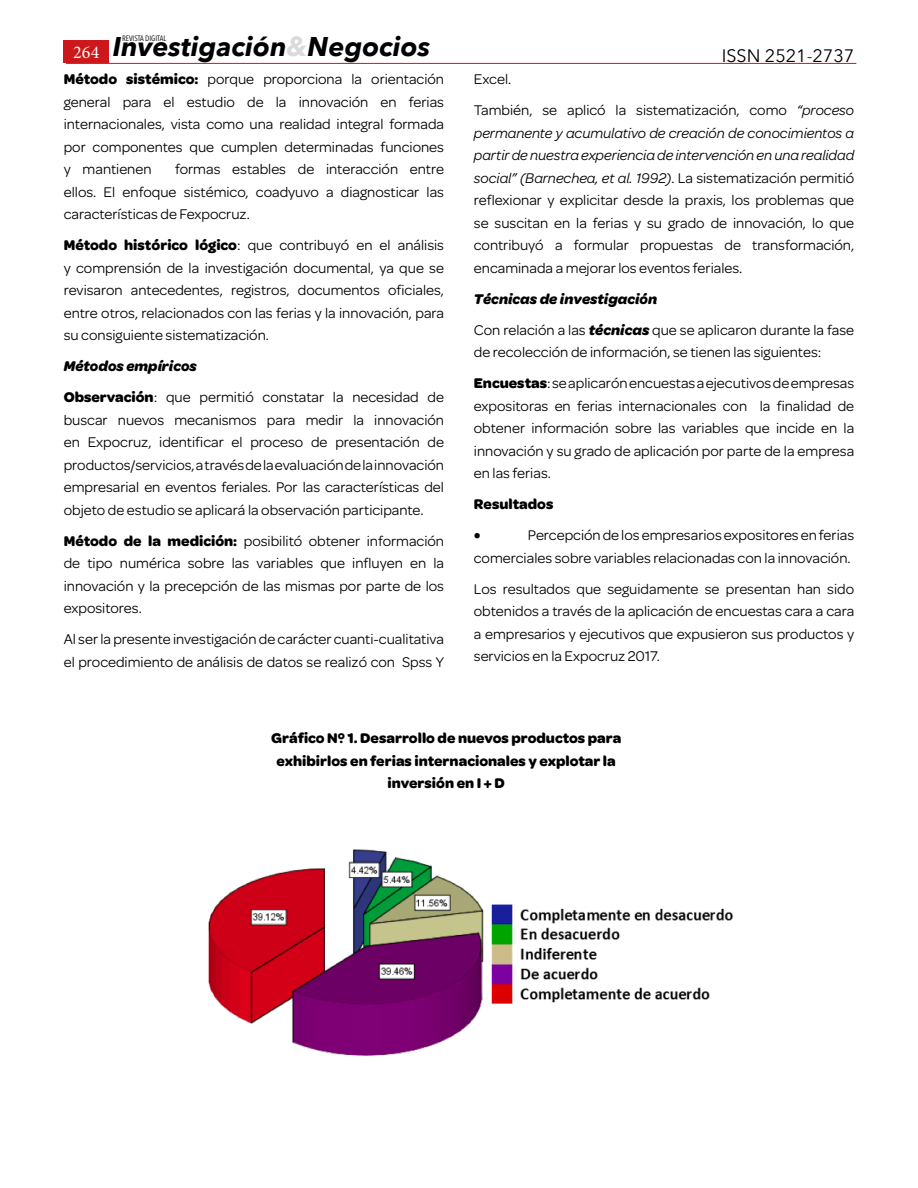
<style>
.page{position:relative;width:918px;height:1188px;background:#fff}
.page>*{position:absolute;margin:0;border:0;box-sizing:border-box;transform-origin:0 0}
.t1{font:italic 700 27px "Avenir Next";color:#000}
.t2{font:18px "Avenir Next";color:#000}
.t3{font:18px "Minion Pro";color:#fff}
.t4{font:15px/22.5px "Omnes";color:#000;text-align:justify}
.t5{font:700 15px/22.5px "Omnes";color:#000;text-align:center}
.t6{font:15px "Symbol";color:#000}
.t7{font:7.8px "Avenir Next Condensed";color:#000}
.s1{color:#dadada}
.s2{font-weight:700}
.s3{font-style:italic}
.s4{font-weight:700;font-style:italic}
</style>
<div class="page">
<hr style="left:66px;top:63px;width:790px;height:1px;background:#cd171a">
<div style="left:64px;top:41px;width:45px;height:22px;background:#cd171a"></div>
<img style="left:208px;top:849px;width:525px;height:207px">
<p class="t7" style="left:122px;top:31px;width:46px">REVISTA DIGITAL</p>
<h1 class="t1" style="left:113px;top:23px;width:319px">Investigación<span class="s1">&amp;</span>Negocios</h1>
<p class="t3" style="left:73px;top:41px;width:28px">264</p>
<p class="t2" style="left:722px;top:40px;width:134px">ISSN 2521-2737</p>
<p class="t4" style="left:64px;top:67px;width:382px"><span class="s2">Método sistémico:</span> porque proporciona la orientación general para el estudio de la innovación en ferias internacionales, vista como una realidad integral formada por componentes que cumplen determinadas funciones y mantienen</p>
<p class="t4" style="left:474px;top:63px;width:382px;line-height:31px">Excel.<br>También, se aplicó la sistematización, como <span class="s3">“proceso</span></p>
<p class="t4" style="left:474px;top:121px;width:382px"><span class="s3">permanente y acumulativo de creación de conocimientos a partir de nuestra experiencia de intervención en una realidad social” (Barnechea, et al. 1992)</span>. La sistematización permitió reflexionar y explicitar desde la praxis, los problemas que se suscitan en la ferias y su grado de innovación, lo que contribuyó a formular propuestas de transformación, encaminada a mejorar los eventos feriales.</p>
<p class="t4" style="left:474px;top:282px;width:382px;line-height:31px"><span class="s4">Técnicas de investigación<br></span>Con relación a las <span class="s4">técnicas</span> que se aplicaron durante la fase</p>
<p class="t4" style="left:474px;top:336px;width:382px;line-height:31px">de recolección de información, se tienen las siguientes:<br><span class="s2">Encuestas</span>: se aplicarón encuestas a ejecutivos de empresas</p>
<p class="t4" style="left:474px;top:394px;width:382px">expositoras en ferias internacionales con la finalidad de obtener información sobre las variables que incide en la innovación y su grado de aplicación por parte de la empresa en las ferias.</p>
<p class="t5" style="left:474px;top:492px;width:81px">Resultados</p>
<p class="t6" style="left:474px;top:525px;width:8px">•</p>
<p class="t4" style="left:64px;top:157px;width:382px;text-indent:111px">formas estables de interacción entre ellos. El enfoque sistémico, coadyuvo a diagnosticar las características de Fexpocruz.</p>
<p class="t4" style="left:64px;top:233px;width:382px"><span class="s2">Método histórico lógico</span>: que contribuyó en el análisis y comprensión de la investigación documental, ya que se revisaron antecedentes, registros, documentos oficiales, entre otros, relacionados con las ferias y la innovación, para su consiguiente sistematización.</p>
<p class="t4" style="left:64px;top:350px;width:382px;line-height:31px"><span class="s4">Métodos empíricos<br></span><span class="s2">Observación</span>: que permitió constatar la necesidad de</p>
<p class="t4" style="left:64px;top:408px;width:382px">buscar nuevos mecanismos para medir la innovación en Expocruz, identificar el proceso de presentación de productos/servicios, a través de la evaluación de la innovación empresarial en eventos feriales. Por las características del objeto de estudio se aplicará la observación participante.</p>
<p class="t4" style="left:64px;top:529px;width:382px"><span class="s2">Método de la medición:</span> posibilitó obtener información de tipo numérica sobre las variables que influyen en la innovación y la precepción de las mismas por parte de los expositores.</p>
<p class="t4" style="left:64px;top:627px;width:382px">Al ser la presente investigación de carácter cuanti-cualitativa el procedimiento de análisis de datos se realizó con Spss Y</p>
<p class="t4" style="left:474px;top:523px;width:382px;text-align:right">Percepción de los empresarios expositores en ferias comerciales sobre variables relacionadas con la innovación.</p>
<p class="t4" style="left:474px;top:577px;width:382px">Los resultados que seguidamente se presentan han sido obtenidos a través de la aplicación de encuestas cara a cara a empresarios y ejecutivos que expusieron sus productos y servicios en la Expocruz 2017.</p>
<p class="t5" style="left:271px;top:726px;width:352px">Gráfico Nº 1. Desarrollo de nuevos productos para exhibirlos en ferias internacionales y explotar la inversión en I + D</p>
</div>
